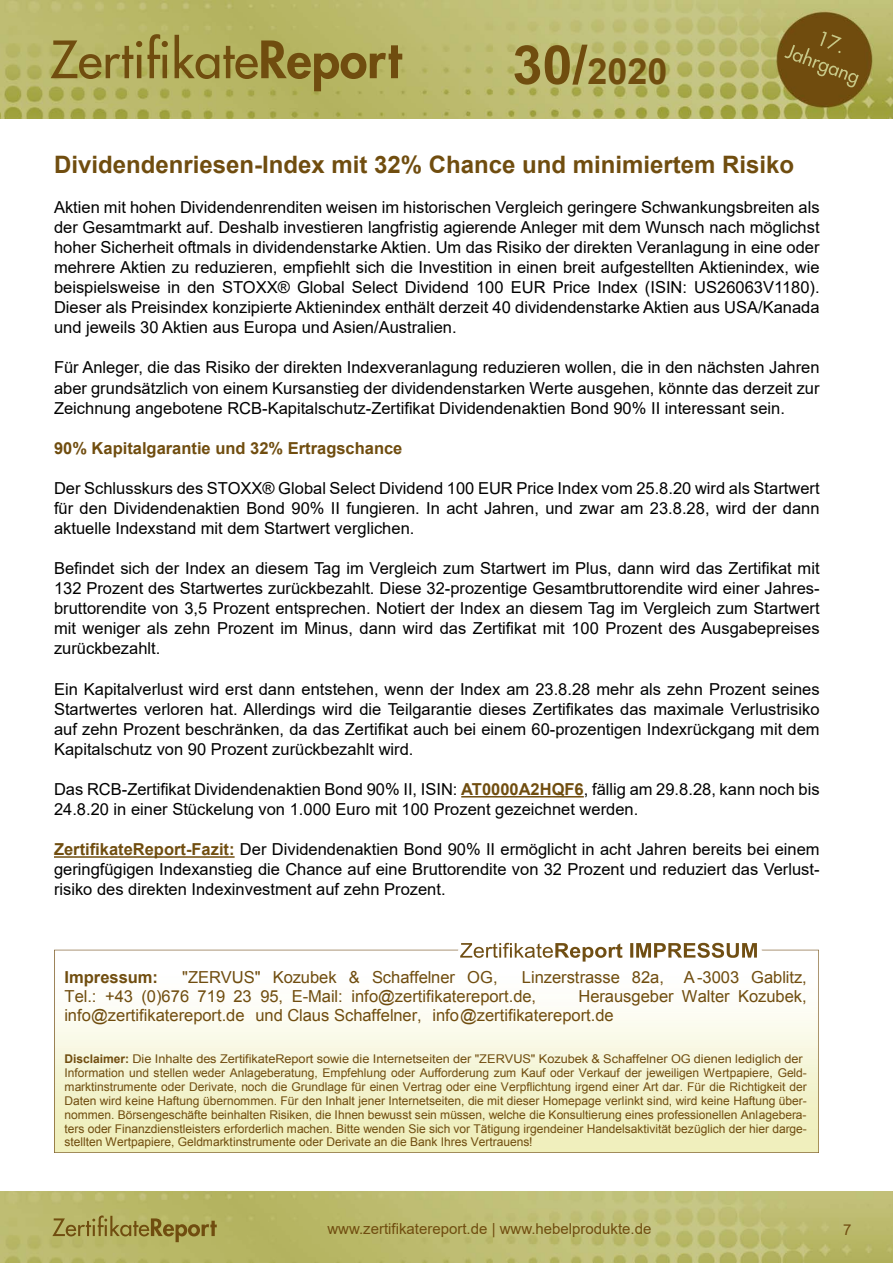
<style>
.page{position:relative;width:893px;height:1263px;background:#fff}
.page>*{position:absolute;margin:0;border:0;box-sizing:border-box;transform-origin:0 0}
.t1{font:700 36px "Arial";color:#704d0f}
.t2{font:700 24px "Arial";color:#704d0f}
.t3{font:16.5px/20.1px "Arial";color:#000;text-align:justify}
.t4{font:16.5px/19px "Arial";color:#704d0f}
.t5{font:700 16.5px "Arial";color:#704d0f}
.t6{font:15px "Arial";color:#704d0f}
.t7{font:12px/13.8px "Arial";letter-spacing:-.005em;color:#704d0f;scale:1.06 1}
.s1{font-size:54px}
.s2{font-weight:700;color:#704d0f}
.s3{font-weight:700}
</style>
<div class="page">
<img style="left:0;top:1192px;width:893px;height:71px">
<img style="left:0;top:0;width:893px;height:119px">
<hr style="left:461px;top:796px;width:123px;height:1px;background:#704d0f">
<hr style="left:54px;top:856px;width:181px;height:2px;background:#704d0f">
<img style="left:54px;top:942px;width:765px;height:210px">
<img style="left:503px;top:943px;width:254px;height:15px">
<h1 class="t1" style="left:512px;top:46px;width:157px"><span class="s1">30/</span>2020</h1>
<h2 class="t2" style="left:54px;top:147px;width:742px">Dividendenriesen-Index mit 32% Chance und minimiertem Risiko</h2>
<p class="t3" style="left:54px;top:197px;width:767px">Aktien mit hohen Dividendenrenditen weisen im historischen Vergleich geringere Schwankungsbreiten als der Gesamtmarkt auf. Deshalb investieren langfristig agierende Anleger mit dem Wunsch nach möglichst hoher Sicherheit oftmals in dividendenstarke Aktien. Um das Risiko der direkten Veranlagung in eine oder mehrere Aktien zu reduzieren, empfiehlt sich die Investition in einen breit aufgestellten Aktienindex, wie beispielsweise in den STOXX® Global Select Dividend 100 EUR Price Index (ISIN: US26063V1180).<br>Dieser als Preisindex konzipierte Aktienindex enthält derzeit 40 dividendenstarke Aktien aus USA/Kanada und jeweils 30 Aktien aus Europa und Asien/Australien.</p>
<p class="t3" style="left:54px;top:357px;width:767px">Für Anleger, die das Risiko der direkten Indexveranlagung reduzieren wollen, die in den nächsten Jahren aber grundsätzlich von einem Kursanstieg der dividendenstarken Werte ausgehen, könnte das derzeit zur Zeichnung angebotene RCB-Kapitalschutz-Zertifikat Dividendenaktien Bond 90% II interessant sein.</p>
<p class="t5" style="left:54px;top:436px;width:350px">90% Kapitalgarantie und 32% Ertragschance</p>
<p class="t3" style="left:54px;top:478px;width:767px">Der Schlusskurs des STOXX® Global Select Dividend 100 EUR Price Index vom 25.8.20 wird als Startwert für den Dividendenaktien Bond 90% II fungieren. In acht Jahren, und zwar am 23.8.28, wird der dann aktuelle Indexstand mit dem Startwert verglichen.</p>
<p class="t3" style="left:54px;top:558px;width:767px">Befindet sich der Index an diesem Tag im Vergleich zum Startwert im Plus, dann wird das Zertifikat mit 132 Prozent des Startwertes zurückbezahlt. Diese 32-prozentige Gesamtbruttorendite wird einer Jahres&shy;bruttorendite von 3,5 Prozent entsprechen. Notiert der Index an diesem Tag im Vergleich zum Startwert mit weniger als zehn Prozent im Minus, dann wird das Zertifikat mit 100 Prozent des Ausgabepreises zurückbezahlt.</p>
<p class="t3" style="left:54px;top:679px;width:767px">Ein Kapitalverlust wird erst dann entstehen, wenn der Index am 23.8.28 mehr als zehn Prozent seines Startwertes verloren hat. Allerdings wird die Teilgarantie dieses Zertifikates das maximale Verlustrisiko auf zehn Prozent beschränken, da das Zertifikat auch bei einem 60-prozentigen Indexrückgang mit dem Kapitalschutz von 90 Prozent zurückbezahlt wird.</p>
<p class="t3" style="left:54px;top:779px;width:767px">Das RCB-Zertifikat Dividendenaktien Bond 90% II, ISIN: <span class="s2">AT0000A2HQF6</span>, fällig am 29.8.28, kann noch bis<br>24.8.20 in einer Stückelung von 1.000 Euro mit 100 Prozent gezeichnet werden.</p>
<p class="t3" style="left:54px;top:839px;width:767px"><span class="s2">ZertifikateReport-Fazit:</span> Der Dividendenaktien Bond 90% II ermöglicht in acht Jahren bereits bei einem geringfügigen Indexanstieg die Chance auf eine Bruttorendite von 32 Prozent und reduziert das Verlust&shy;risiko des direkten Indexinvestment auf zehn Prozent.</p>
<p class="t5" style="left:64px;top:966px;width:95px">Impressum:</p>
<p class="t4" style="left:182px;top:968px;width:317px">"ZERVUS" Kozubek &amp; Schaffelner OG,</p>
<p class="t4" style="left:64px;top:968px;width:744px;text-indent:457px">Linzerstrasse 82a, A-3003 Gablitz,<br>Tel.: +43 (0)676 719 23 95, E-Mail: info@zertifikatereport.de,</p>
<p class="t4" style="left:64px;top:987px;width:744px;text-indent:514px">Herausgeber Walter Kozubek, info@zertifikatereport.de und Claus Schaffelner, info@zertifikatereport.de</p>
<p class="t7" style="left:64px;top:1052px;width:702px"><span class="s3">Disclaimer:</span> Die Inhalte des ZertifikateReport sowie die Internetseiten der "ZERVUS" Kozubek &amp; Schaffelner OG dienen lediglich der Information und stellen weder Anlageberatung, Empfehlung oder Aufforderung zum Kauf oder Verkauf der jeweiligen Wertpapiere, Geld&shy;marktinstrumente oder Derivate, noch die Grundlage für einen Vertrag oder eine Verpflichtung irgend einer Art dar. Für die Richtigkeit der Daten wird keine Haftung übernommen. Für den Inhalt jener Internetseiten, die mit dieser Homepage verlinkt sind, wird keine Haftung über&shy;nommen. Börsengeschäfte beinhalten Risiken, die Ihnen bewusst sein müssen, welche die Konsultierung eines professionellen Anlagebera&shy;ters oder Finanzdienstleisters erforderlich machen. Bitte wenden Sie sich vor Tätigung irgendeiner Handelsaktivität bezüglich der hier darge&shy;stellten Wertpapiere, Geldmarktinstrumente oder Derivate an die Bank Ihres Vertrauens!</p>
<p class="t6" style="left:327px;top:1218px;width:326px">www.zertifikatereport.de | www.hebelprodukte.de</p>
<p class="t6" style="left:843px;top:1219px;width:10px">7</p>
</div>
